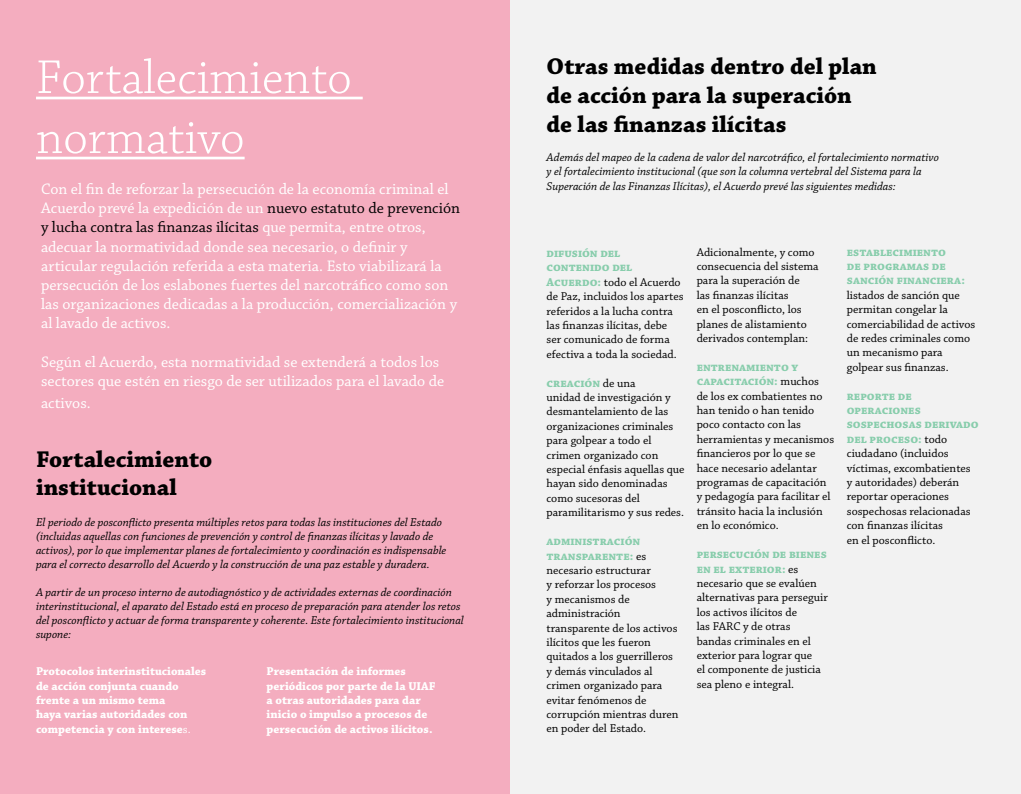
<style>
.page{position:relative;width:1021px;height:794px;background:#fff}
.page>*{position:absolute;margin:0;border:0;box-sizing:border-box;transform-origin:0 0}
.t1{font:300 50px/60px "Chaparral Pro";color:#fff}
.t2{font:700 24px/28.8px "Chaparral Pro";color:#000}
.t3{font:16px/19.2px "Chaparral Pro";color:#fff}
.t4{font:12px/14.4px "Chaparral Pro";color:#000}
.t5{font:italic 12px/14px "Chaparral Pro";color:#000}
.t6{font:700 12px/14.4px "Chaparral Pro";color:#fff}
.t7{font:700 12px/14.4px "Chaparral Pro";color:#88cdac}
.s1{color:#000}
.s2{font-weight:400}
.s3{font-weight:700;color:#88cdac}
</style>
<div class="page">
<div style="left:0;top:0;width:510px;height:794px;background:#f4adbf"></div>
<div style="left:510px;top:0;width:510px;height:794px;background:#f2f2f2"></div>
<hr style="left:36px;top:97px;width:327px;height:2px;background:#fff">
<hr style="left:36px;top:157px;width:208px;height:2px;background:#fff">
<h1 class="t1" style="left:36px;top:49px;width:317px">Fortalecimiento normativo</h1>
<p class="t3" style="left:41px;top:180px;width:420px">Con el fin de reforzar la persecución de la economía criminal el Acuerdo prevé la expedición de un <span class="s1">nuevo estatuto de prevención y lucha contra las finanzas ilícitas</span> que permita, entre otros, adecuar la normatividad donde sea necesario, o definir y articular regulación referida a esta materia. Esto viabilizará la persecución de los eslabones fuertes del narcotráfico como son las organizaciones dedicadas a la producción, comercialización y al lavado de activos.</p>
<h3 class="t3" style="left:41px;top:353px;width:404px">Según el Acuerdo, esta normatividad se extenderá a todos los sectores que estén en riesgo de ser utilizados para el lavado de</h3>
<h3 class="t3" style="left:41px;top:393px;width:51px">activos.</h3>
<h2 class="t2" style="left:36px;top:445px;width:178px">Fortalecimiento institucional</h2>
<p class="t5" style="left:36px;top:516px;width:412px">El periodo de posconflicto presenta múltiples retos para todas las instituciones del Estado (incluidas aquellas con funciones de prevención y control de finanzas ilícitas y lavado de activos), por lo que implementar planes de fortalecimiento y coordinación es indispensable para el correcto desarrollo del Acuerdo y la construcción de una paz estable y duradera.</p>
<p class="t5" style="left:36px;top:586px;width:429px">A partir de un proceso interno de autodiagnóstico y de actividades externas de coordinación interinstitucional, el aparato del Estado está en proceso de preparación para atender los retos del posconflicto y actuar de forma transparente y coherente. Este fortalecimiento institucional supone:</p>
<p class="t6" style="left:36px;top:664px;width:172px">Protocolos interinstitucionales de acción conjunta cuando frente a un mismo tema<br>haya varias autoridades con competencia y con interese<span class="s2">s.</span></p>
<p class="t6" style="left:266px;top:664px;width:170px">Presentación de informes periódicos por parte de la UIAF a otras autoridades para dar inicio o impulso a procesos de persecución de activos ilícitos.</p>
<h2 class="t2" style="left:546px;top:53px;width:332px">Otras medidas dentro del plan de acción para la superación de las finanzas ilícitas</h2>
<p class="t5" style="left:546px;top:150px;width:394px;line-height:14.4px">Además del mapeo de la cadena de valor del narcotráfico, el fortalecimiento normativo y el fortalecimiento institucional (que son la columna vertebral del Sistema para la<br>Superación de las Finanzas Ilícitas), el Acuerdo prevé las siguientes medidas:</p>
<p class="t4" style="left:546px;top:246px;width:138px"><span class="s3">difusión del contenido del<br>Acuerdo:</span> todo el Acuerdo de Paz, incluidos los apartes referidos a la lucha contra las finanzas ilícitas, debe ser comunicado de forma efectiva a toda la sociedad.</p>
<p class="t4" style="left:546px;top:376px;width:140px"><span class="s3">creación</span> de una<br>unidad de investigación y desmantelamiento de las organizaciones criminales para golpear a todo el crimen organizado con especial énfasis aquellas que hayan sido denominadas como sucesoras del paramilitarismo y sus redes.</p>
<p class="t4" style="left:546px;top:534px;width:133px"><span class="s3">administración transparente:</span> es necesario estructurar<br>y reforzar los procesos<br>y mecanismos de administración transparente de los activos ilícitos que les fueron quitados a los guerrilleros y demás vinculados al crimen organizado para evitar fenómenos de corrupción mientras duren en poder del Estado.</p>
<p class="t4" style="left:696px;top:245px;width:124px">Adicionalmente, y como consecuencia del sistema para la superación de<br>las finanzas ilícitas<br>en el posconflicto, los planes de alistamiento derivados contemplan:</p>
<p class="t4" style="left:696px;top:360px;width:139px"><span class="s3">entrenamiento y capacitación:</span> muchos<br>de los ex combatientes no han tenido o han tenido poco contacto con las herramientas y mecanismos financieros por lo que se hace necesario adelantar programas de capacitación y pedagogía para facilitar el tránsito hacia la inclusión en lo económico.</p>
<p class="t4" style="left:696px;top:547px;width:133px"><span class="s3">persecución de bienes en el exterior:</span> es necesario que se evalúen alternativas para perseguir los activos ilícitos de<br>las FARC y de otras bandas criminales en el exterior para lograr que<br>el componente de justicia sea pleno e integral.</p>
<p class="t7" style="left:846px;top:245px;width:120px">establecimiento<br>de programas de sanción financiera:</p>
<p class="t4" style="left:846px;top:288px;width:130px">listados de sanción que permitan congelar la comerciabilidad de activos de redes criminales como un mecanismo para golpear sus finanzas.</p>
<p class="t4" style="left:846px;top:389px;width:133px"><span class="s3">Reporte de operaciones sospechosas derivado del proceso:</span> todo ciudadano (incluidos víctimas, excombatientes y autoridades) deberán reportar operaciones sospechosas relacionadas con finanzas ilícitas<br>en el posconflicto.</p>
</div>
